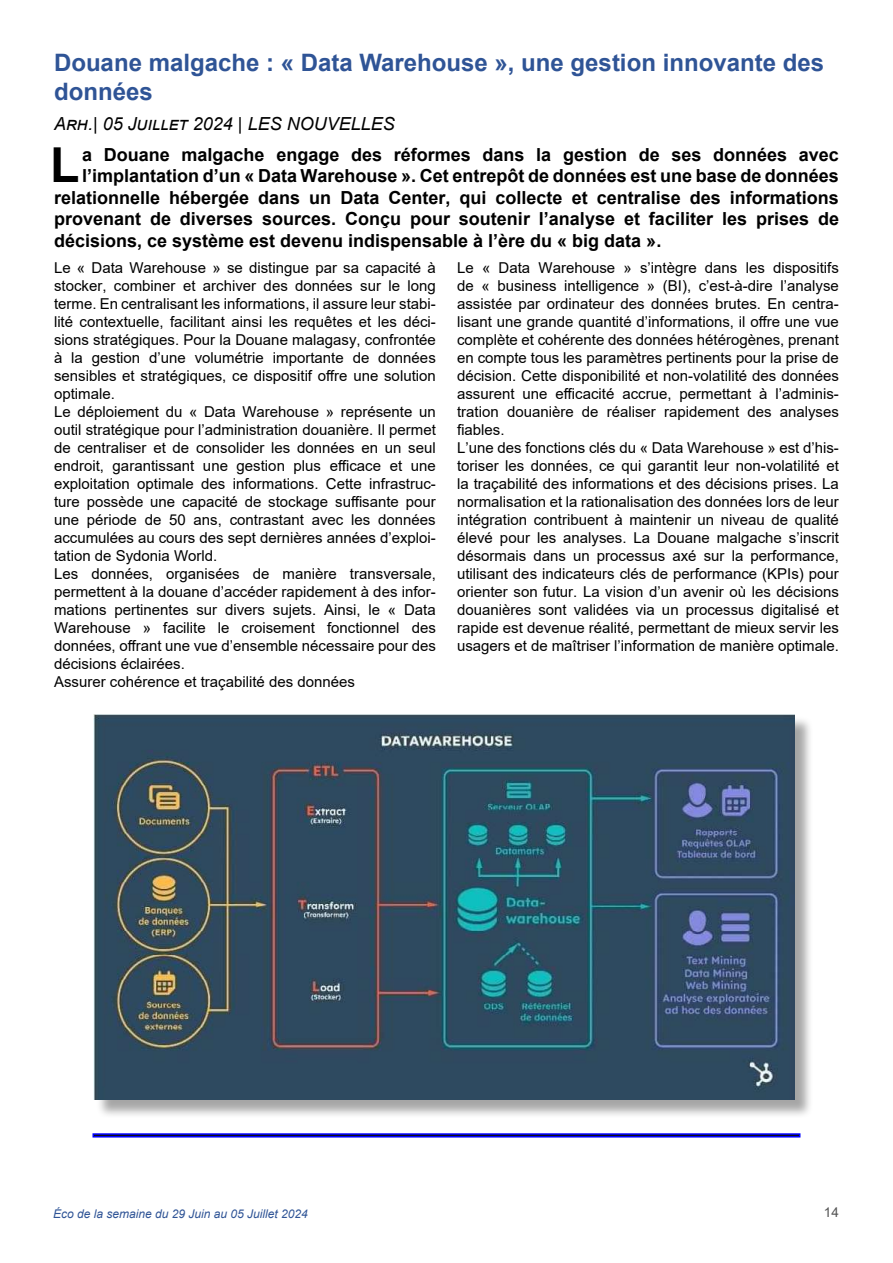
<style>
.page{position:relative;width:893px;height:1263px;background:#fff}
.page>*{position:absolute;margin:0;border:0;box-sizing:border-box;transform-origin:0 0}
.t1{font:700 48.15px "Arial";color:#000}
.t2{font:700 24px/28.8px "Arial";color:#2f5496}
.t3{font:700 18px "Arial";color:#000}
.t4{font:italic 18px "Arial";color:#000}
.t5{font:15px/18px "Arial";color:#000}
.t6{font:13.5px "Arial";color:#525252}
.t7{font:italic 12px "Arial";color:#2f5496}
</style>
<div class="page">
<div style="left:95px;top:716px;width:718px;height:402px;background:#000;opacity:.35"></div>
<img style="left:94px;top:714px;width:700px;height:385px">
<svg style="left:92px;top:1133px;width:708px;height:4px;background:#1818b6"></svg>
<h2 class="t2" style="left:54px;top:49px;width:771px">Douane malgache : « Data Warehouse », une gestion innovante des données</h2>
<p class="t4" style="left:54px;top:112px;width:342px">Arh.| 05 Juillet 2024 | LES NOUVELLES</p>
<h1 class="t1" style="left:50px;top:131px;width:31px">L</h1>
<p class="t3" style="left:82px;top:141px;width:758px">a Douane malgache engage des réformes dans la gestion de ses données avec</p>
<p class="t3" style="left:82px;top:163px;width:758px">l’implantation d’un « Data Warehouse ». Cet entrepôt de données est une base de données</p>
<p class="t3" style="left:54px;top:185px;width:786px">relationnelle hébergée dans un Data Center, qui collecte et centralise des informations</p>
<p class="t3" style="left:54px;top:206px;width:786px">provenant de diverses sources. Conçu pour soutenir l’analyse et faciliter les prises de</p>
<p class="t3" style="left:54px;top:228px;width:609px">décisions, ce système est devenu indispensable à l’ère du « big data ».</p>
<p class="t5" style="left:54px;top:259px;width:383px">Le « Data Warehouse » se distingue par sa capacité à stocker, combiner et archiver des données sur le long terme. En centralisant les informations, il assure leur stabi&shy;lité contextuelle, facilitant ainsi les requêtes et les déci&shy;sions stratégiques. Pour la Douane malagasy, confrontée à la gestion d’une volumétrie importante de données sensibles et stratégiques, ce dispositif offre une solution optimale.<br>Le déploiement du « Data Warehouse » représente un outil stratégique pour l’administration douanière. Il permet de centraliser et de consolider les données en un seul endroit, garantissant une gestion plus efficace et une exploitation optimale des informations. Cette infrastruc&shy;ture possède une capacité de stockage suffisante pour une période de 50 ans, contrastant avec les données accumulées au cours des sept dernières années d’exploi&shy;tation de Sydonia World.<br>Les données, organisées de manière transversale, permettent à la douane d’accéder rapidement à des infor&shy;mations pertinentes sur divers sujets. Ainsi, le « Data Warehouse » facilite le croisement fonctionnel des données, offrant une vue d’ensemble nécessaire pour des décisions éclairées.<br>Assurer cohérence et traçabilité des données</p>
<p class="t5" style="left:457px;top:259px;width:383px">Le « Data Warehouse » s’intègre dans les dispositifs de « business intelligence » (BI), c’est-à-dire l’analyse assistée par ordinateur des données brutes. En centra&shy;lisant une grande quantité d’informations, il offre une vue complète et cohérente des données hétérogènes, prenant en compte tous les paramètres pertinents pour la prise de décision. Cette disponibilité et non-volatilité des données assurent une efficacité accrue, permettant à l’adminis&shy;tration douanière de réaliser rapidement des analyses fiables.<br>L’une des fonctions clés du « Data Warehouse » est d’his&shy;toriser les données, ce qui garantit leur non-volatilité et la traçabilité des informations et des décisions prises. La normalisation et la rationalisation des données lors de leur intégration contribuent à maintenir un niveau de qualité élevé pour les analyses. La Douane malgache s’inscrit désormais dans un processus axé sur la performance, utilisant des indicateurs clés de performance (KPIs) pour orienter son futur. La vision d’un avenir où les décisions douanières sont validées via un processus digitalisé et rapide est devenue réalité, permettant de mieux servir les usagers et de maîtriser l’information de manière optimale.</p>
<p class="t7" style="left:53px;top:1205px;width:256px">Éco de la semaine du 29 Juin au 05 Juillet 2024</p>
<p class="t6" style="left:824px;top:1203px;width:17px">14</p>
</div>
